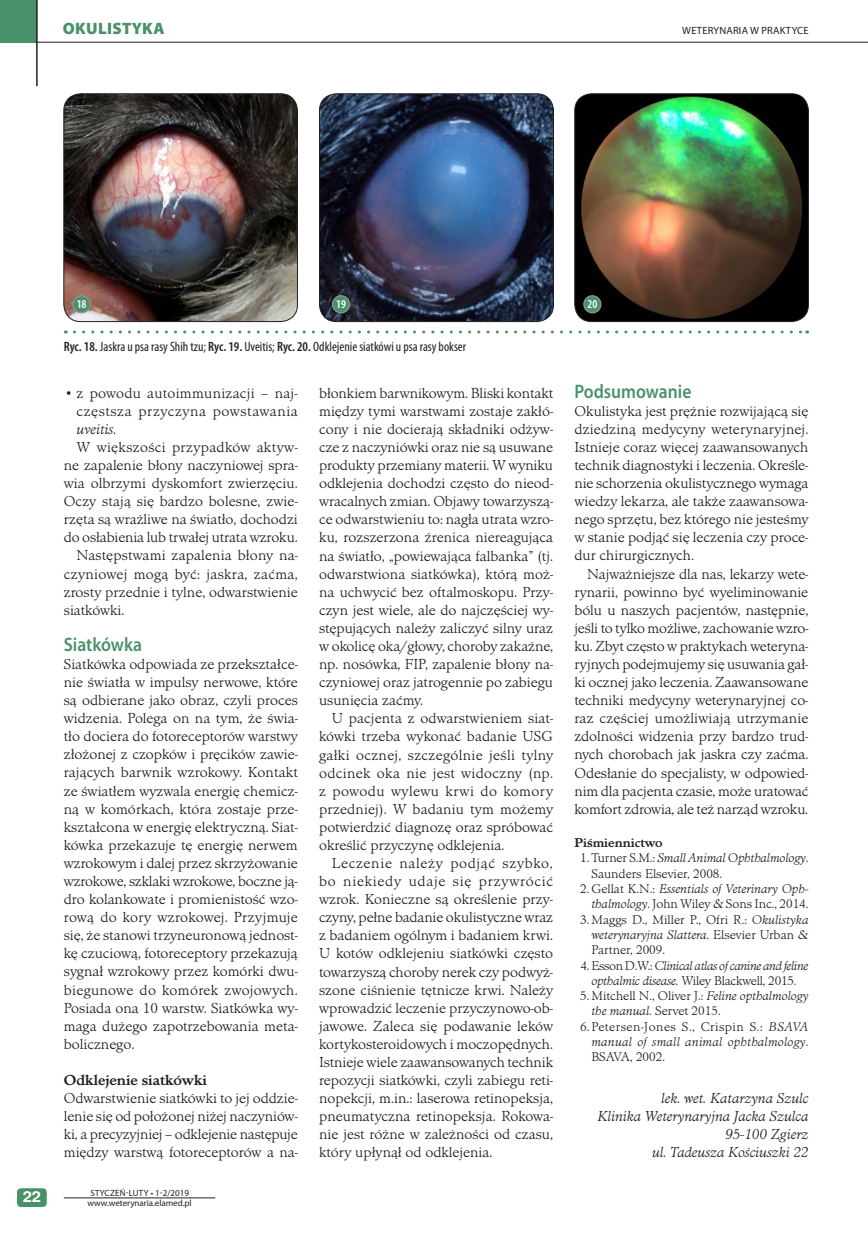
<style>
.page{position:relative;width:868px;height:1234px;background:#fff}
.page>*{position:absolute;margin:0;border:0;box-sizing:border-box;transform-origin:0 0}
.t1{font:600 19.5px "Myriad Pro";color:#499269;scale:.9 1}
.t2{font:900 16.5px "Myriad Pro";letter-spacing:.02em;color:#499269}
.t3{font:300 15px/18px "Minister TCE";color:#231f20;text-align:justify}
.t4{font:italic 300 15px/18.1px "Minister TCE";color:#231f20;text-align:right}
.t5{font:300 15px "Minister TCE";letter-spacing:.02em;color:#231f20}
.t6{font:300 15px "Minister TCE";letter-spacing:.04em;color:#231f20}
.t7{font:700 15px "Minister TCE";color:#231f20}
.t8{font:700 15px "Nimbus San LCE";color:#fff;scale:1.1 1}
.t9{font:condensed 13.5px "Myriad Pro";color:#231f20}
.t10{font:300 13.2px/15.3px "Minister TCE";color:#231f20;text-align:justify}
.t11{font:italic 300 13.2px/15.3px "Minister TCE";letter-spacing:-.01em;color:#231f20;text-align:center}
.t12{font:700 13.2px "Minister TCE";color:#231f20}
.t13{font:600 condensed 12px "Myriad Pro";color:#fff}
.t14{font:10.5px "Myriad Pro";letter-spacing:.02em;color:#231f20}
.t15{font:9px "Myriad Pro";letter-spacing:-.005em;color:#231f20}
.t16{font:9px "Myriad Pro";letter-spacing:.02em;color:#231f20}
.s1{font-weight:600}
.s2{font-style:normal}
.s3{font-style:italic}
</style>
<div class="page">
<div style="left:0;top:0;width:37px;height:42px;background:#499269"></div>
<hr style="left:36px;top:0;width:2px;height:86px;background:#231f20">
<hr style="left:36px;top:42px;width:831px;height:1px;background:#231f20">
<div style="left:17px;top:1187px;width:30px;height:19px;background:#499269;border-radius:4px"></div>
<hr style="left:64px;top:1197px;width:151px;height:1px;background:#231f20">
<img style="left:64px;top:94px;width:233px;height:227px">
<div style="left:63px;top:93px;width:235px;height:229px;border:1px solid #231f20;border-radius:17px"></div>
<img style="left:319px;top:94px;width:234px;height:227px">
<div style="left:319px;top:93px;width:235px;height:229px;border:1px solid #231f20;border-radius:17px"></div>
<img style="left:574px;top:94px;width:234px;height:227px">
<div style="left:574px;top:93px;width:234px;height:229px;border:1px solid #231f20;border-radius:17px"></div>
<svg style="left:74px;top:330px;width:733px;height:3px"></svg>
<div style="left:73px;top:296px;width:17px;height:17px;background:#499269;border-radius:50%"></div>
<div style="left:72px;top:295px;width:19px;height:18px;border:1px solid #939598;border-radius:50%"></div>
<div style="left:332px;top:296px;width:17px;height:17px;background:#499269;border-radius:50%"></div>
<div style="left:332px;top:295px;width:18px;height:18px;border:1px solid #939598;border-radius:50%"></div>
<div style="left:583px;top:296px;width:18px;height:17px;background:#499269;border-radius:50%"></div>
<div style="left:583px;top:295px;width:18px;height:18px;border:1px solid #939598;border-radius:50%"></div>
<p class="t2" style="left:63px;top:19px;width:103px">OKULISTYKA</p>
<p class="t14" style="left:682px;top:25px;width:128px">WETERYNARIA W PRAKTYCE</p>
<p class="t8" style="left:23px;top:1187px;width:18px">22</p>
<p class="t13" style="left:77px;top:298px;width:11px">18</p>
<p class="t13" style="left:336px;top:298px;width:11px">19</p>
<p class="t13" style="left:587px;top:298px;width:11px">20</p>
<p class="t9" style="left:64px;top:339px;width:404px"><span class="s1">Ryc. 18.</span> Jaskra u psa rasy Shih tzu; <span class="s1">Ryc. 19.</span> Uveitis; <span class="s1">Ryc. 20.</span> Odklejenie siatkówi u psa rasy bokser</p>
<p class="t5" style="left:64px;top:384px;width:235px">• z powodu autoimmunizacji – naj-</p>
<p class="t6" style="left:77px;top:402px;width:223px">częstsza przyczyna powstawania</p>
<p class="t4" style="left:77px;top:420px;width:41px">uveitis<span class="s2">.</span></p>
<p class="t5" style="left:77px;top:438px;width:223px">W większości przypadków aktyw-</p>
<p class="t3" style="left:64px;top:456px;width:235px">ne zapalenie błony naczyniowej spra-</p>
<p class="t3" style="left:64px;top:474px;width:235px">wia olbrzymi dyskomfort zwierzęciu.</p>
<p class="t3" style="left:64px;top:492px;width:235px">Oczy stają się bardzo bolesne, zwie-</p>
<p class="t3" style="left:64px;top:510px;width:235px">rzęta są wrażliwe na światło, dochodzi</p>
<p class="t3" style="left:64px;top:528px;width:235px">do osłabienia lub trwałej utrata wzroku.</p>
<p class="t3" style="left:77px;top:546px;width:223px">Następstwami zapalenia błony na-</p>
<p class="t5" style="left:64px;top:565px;width:235px">czyniowej mogą być: jaskra, zaćma,</p>
<p class="t3" style="left:64px;top:583px;width:235px">zrosty przednie i tylne, odwarstwienie</p>
<p class="t3" style="left:64px;top:601px;width:62px">siatkówki.</p>
<h1 class="t1" style="left:64px;top:633px;width:89px">Siatkówka</h1>
<p class="t3" style="left:64px;top:655px;width:235px">Siatkówka odpowiada ze przekształce&shy;nie światła w impulsy nerwowe, które są odbierane jako obraz, czyli proces widzenia. Polega on na tym, że świa&shy;tło dociera do fotoreceptorów warstwy złożonej z czopków i pręcików zawie&shy;rających barwnik wzrokowy. Kontakt ze światłem wyzwala energię chemicz&shy;ną w komórkach, która zostaje prze&shy;kształcona w energię elektryczną. Siat&shy;kówka przekazuje tę energię nerwem wzrokowym i dalej przez skrzyżowanie wzrokowe, szklaki wzrokowe, boczne ją&shy;dro kolankowate i promienistość wzo&shy;rową do kory wzrokowej. Przyjmuje się, że stanowi trzyneuronową jednost&shy;kę czuciową, fotoreceptory przekazują sygnał wzrokowy przez komórki dwu&shy;biegunowe do komórek zwojowych.<br>Posiada ona 10 warstw. Siatkówka wy&shy;maga dużego zapotrzebowania meta&shy;bolicznego.</p>
<p class="t7" style="left:64px;top:1071px;width:145px">Odklejenie siatkówki</p>
<p class="t3" style="left:64px;top:1089px;width:235px">Odwarstwienie siatkówki to jej oddzie&shy;lenie się od położonej niżej naczyniów&shy;ki, a precyzyjniej – odklejenie następuje między warstwą fotoreceptorów a na-</p>
<p class="t16" style="left:90px;top:1187px;width:100px">STYCZEŃ-LUTY • 1-2/2019</p>
<p class="t15" style="left:87px;top:1197px;width:106px">www.weterynaria.elamed.pl</p>
<p class="t3" style="left:319px;top:384px;width:236px">błonkiem barwnikowym. Bliski kontakt między tymi warstwami zostaje zakłó&shy;cony i nie docierają składniki odżyw&shy;cze z naczyniówki oraz nie są usuwane produkty przemiany materii. W wyniku odklejenia dochodzi często do nieod&shy;wracalnych zmian. Objawy towarzyszą&shy;ce odwarstwieniu to: nagła utrata wzro&shy;ku, rozszerzona źrenica niereagująca na światło, „powiewająca falbanka” (tj. odwarstwiona siatkówka), którą moż&shy;na uchwycić bez oftalmoskopu. Przy&shy;czyn jest wiele, ale do najczęściej wy&shy;stępujących należy zaliczyć silny uraz w okolicę oka/głowy, choroby zakaźne, np. nosówka, FIP, zapalenie błony na&shy;czyniowej oraz jatrogennie po zabiegu usunięcia zaćmy.</p>
<p class="t3" style="left:319px;top:709px;width:235px;text-indent:13px">U pacjenta z odwarstwieniem siat&shy;kówki trzeba wykonać badanie USG gałki ocznej, szczególnie jeśli tylny odcinek oka nie jest widoczny (np. z powodu wylewu krwi do komory przedniej). W badaniu tym możemy potwierdzić diagnozę oraz spróbować określić przyczynę odklejenia.</p>
<p class="t3" style="left:319px;top:854px;width:235px;text-indent:13px">Leczenie należy podjąć szybko, bo niekiedy udaje się przywrócić wzrok. Konieczne są określenie przy&shy;czyny, pełne badanie okulistyczne wraz z badaniem ogólnym i badaniem krwi.<br>U kotów odklejeniu siatkówki często towarzyszą choroby nerek czy podwyż&shy;szone ciśnienie tętnicze krwi. Należy wprowadzić leczenie przyczynowo-ob&shy;jawowe. Zaleca się podawanie leków kortykosteroidowych i moczopędnych.<br>Istnieje wiele zaawansowanych technik repozycji siatkówki, czyli zabiegu reti&shy;nopekcji, m.in.: laserowa retinopeksja, pneumatyczna retinopeksja. Rokowa&shy;nie jest różne w zależności od czasu, który upłynął od odklejenia.</p>
<h1 class="t1" style="left:574px;top:380px;width:131px">Podsumowanie</h1>
<p class="t3" style="left:574px;top:402px;width:235px">Okulistyka jest prężnie rozwijającą się dziedziną medycyny weterynaryjnej.<br>Istnieje coraz więcej zaawansowanych technik diagnostyki i leczenia. Określe&shy;nie schorzenia okulistycznego wymaga wiedzy lekarza, ale także zaawansowa&shy;nego sprzętu, bez którego nie jesteśmy w stanie podjąć się leczenia czy proce&shy;dur chirurgicznych.</p>
<p class="t3" style="left:574px;top:564px;width:235px;text-indent:13px">Najważniejsze dla nas, lekarzy wete&shy;rynarii, powinno być wyeliminowanie bólu u naszych pacjentów, następnie, jeśli to tylko możliwe, zachowanie wzro&shy;ku. Zbyt często w praktykach weteryna&shy;ryjnych podejmujemy się usuwania gał&shy;ki ocznej jako leczenia. Zaawansowane techniki medycyny weterynaryjnej co&shy;raz częściej umożliwiają utrzymanie zdolności widzenia przy bardzo trud&shy;nych chorobach jak jaskra czy zaćma.<br>Odesłanie do specjalisty, w odpowied&shy;nim dla pacjenta czasie, może uratować komfort zdrowia, ale też narząd wzroku.</p>
<p class="t12" style="left:574px;top:835px;width:90px">Piśmiennictwo</p>
<p class="t11" style="left:580px;top:850px;width:230px"><span class="s2">1. Turner S.M.:</span> Small Animal Ophthalmology<span class="s2">.</span></p>
<p class="t10" style="left:591px;top:865px;width:132px">Saunders Elsevier, 2008.</p>
<p class="t11" style="left:580px;top:881px;width:230px"><span class="s2">2.Gellat K.N.:</span> Essentials of Veterinary Oph-</p>
<p class="t10" style="left:591px;top:896px;width:218px"><span class="s3">thalmology</span>. John Wiley &amp; Sons Inc., 2014.</p>
<p class="t10" style="left:591px;top:911px;width:218px;text-indent:-11px">3. Maggs D., Miller P., Ofri R.: <span class="s3">Okulistyka weterynaryjna Slattera</span>. Elsevier Urban &amp; Partner, 2009.</p>
<p class="t11" style="left:580px;top:957px;width:229px"><span class="s2">4. Esson D.W.:</span> Clinical atlas of canine and feline opthalmic disease. <span class="s2">Wiley Blackwell, 2015.</span></p>
<p class="t10" style="left:591px;top:988px;width:218px;text-indent:-11px">5. Mitchell N., Oliver J.: <span class="s3">Feline opthalmology the manual</span>. Servet 2015.</p>
<p class="t10" style="left:591px;top:1018px;width:218px;text-indent:-11px">6. Petersen-Jones S., Crispin S.: <span class="s3">BSAVA manual of small animal ophthalmology</span>.<br>BSAVA, 2002.</p>
<p class="t4" style="left:597px;top:1088px;width:212px">lek. wet. Katarzyna Szulc<br>Klinika Weterynaryjna Jacka Szulca<br>95-100 Zgierz<br>ul. Tadeusza Kościuszki 22</p>
</div>
